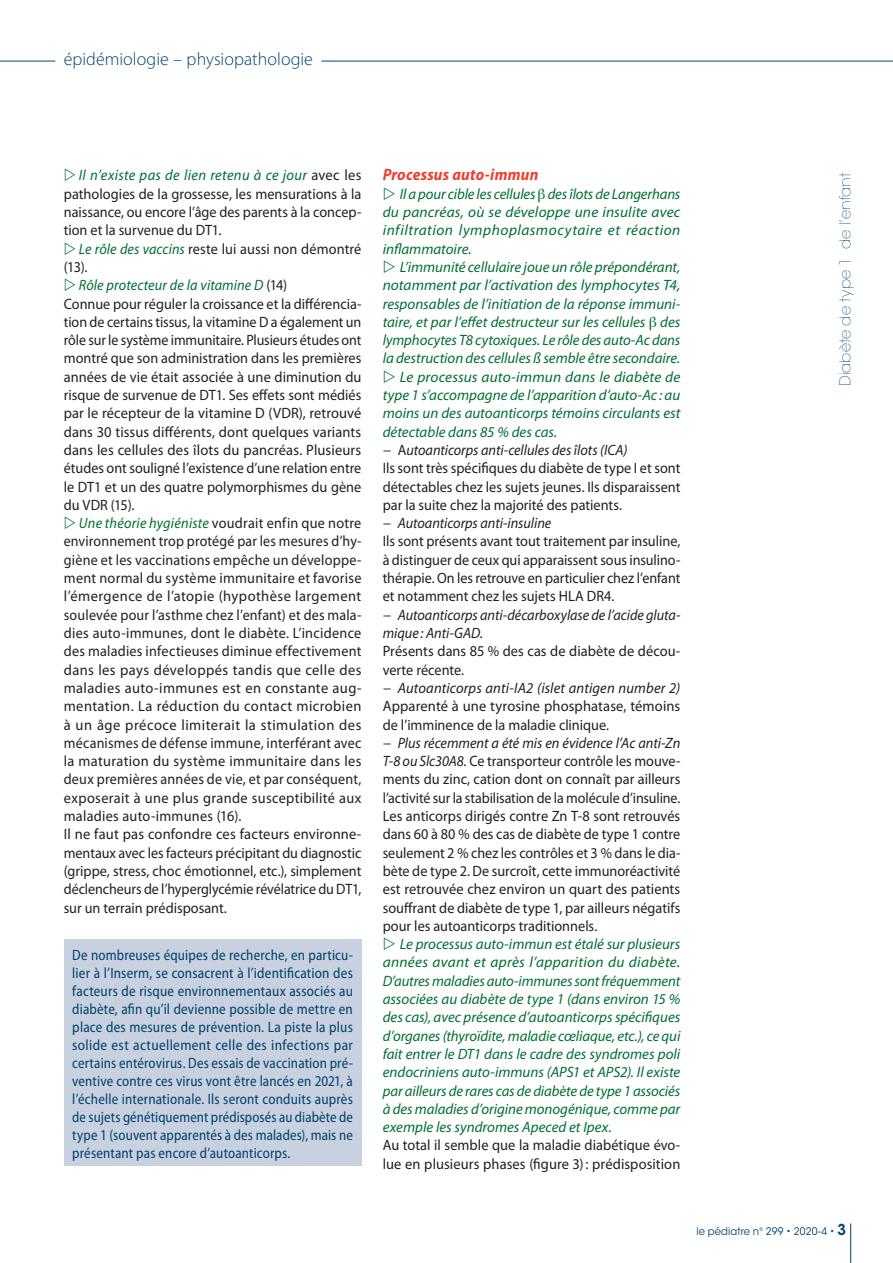
<style>
.page{position:relative;width:893px;height:1263px;background:#fff}
.page>*{position:absolute;margin:0;border:0;box-sizing:border-box;transform-origin:0 0}
.t1{font:300 18px "Myriad Pro";color:#004270}
.Texte_titre_2_rouge{font:italic 700 semi-condensed 16.5px "Myriad Pro";letter-spacing:.015em;color:#ef3e2e}
.Texte_courant_sans_e{font:15px/18.3px "Myriad Pro";color:#231f20;text-align:justify;scale:.95 1}
.t2{font:italic 15px/18.3px "Myriad Pro";color:#006f34;text-align:justify}
.Texte_encadré{font:semi-condensed 15px/18px "Myriad Pro";letter-spacing:.01em;color:#004270;text-align:justify;scale:.95 1}
.Texte_courant_sans_e-2{font:15px/18.3px "Myriad Pro";color:#231f20;text-align:justify}
.Texte_courant_sans_e-3{font:15px/18.3px "Myriad Pro";color:#231f20;scale:.96 1}
.t3{font:italic 15px/18.3px "Myriad Pro";color:#231f20;scale:.95 1}
.t4{font:italic 15px "Myriad Pro";color:#006f34;scale:.95 1}
.t5{font:200 15px "ITC Avant Garde Std";letter-spacing:.005em;color:#004270}
.t6{font:10.5px "ITC Avant Garde Std";letter-spacing:.015em;color:#004270;scale:.95 1}
.s1{font-style:italic;color:#006f34}
.s2{font-style:normal;color:#231f20}
.s3{font-style:normal}
.s4{font-style:italic}
.s5{font-weight:600;font-size:15px}
</style>
<div class="page">
<hr style="left:850px;top:1223px;width:1px;height:40px;background:#004270">
<hr style="left:0;top:61px;width:893px;height:1px;background:#004270">
<div style="left:55px;top:52px;width:266px;height:18px;background:#fff"></div>
<div style="left:64px;top:940px;width:297px;height:226px;background:#c9d1e0"></div>
<p class="t1" style="left:64px;top:48px;width:251px">épidémiologie – physiopathologie</p>
<p class="Texte_courant_sans_e-2" style="left:64px;top:166px;width:299px;text-indent:15px"><span class="s1">Il n’existe pas de lien retenu à ce jour</span> avec les pathologies de la grossesse, les mensurations à la naissance, ou encore l’âge des parents à la concep&shy;tion et la survenue du DT1.</p>
<p class="Texte_courant_sans_e" style="left:64px;top:239px;width:315px;text-indent:15px"><span class="s1">Le rôle des vaccins</span> reste lui aussi non démontré (13).</p>
<p class="t4" style="left:79px;top:276px;width:221px">Rôle protecteur de la vitamine D <span class="s2">(14)</span></p>
<p class="Texte_courant_sans_e" style="left:64px;top:294px;width:315px">Connue pour réguler la croissance et la différencia&shy;tion de certains tissus, la vitamine D a également un rôle sur le système immunitaire. Plusieurs études ont montré que son administration dans les premières années de vie était associée à une diminution du risque de survenue de DT1. Ses effets sont médiés par le récepteur de la vitamine D (VDR), retrouvé dans 30 tissus différents, dont quelques variants dans les cellules des îlots du pancréas. Plusieurs études ont souligné l’existence d’une relation entre le DT1 et un des quatre polymorphismes du gène du VDR (15).</p>
<p class="Texte_courant_sans_e" style="left:64px;top:514px;width:315px;text-indent:15px"><span class="s1">Une théorie hygiéniste</span> voudrait enfin que notre environnement trop protégé par les mesures d’hy&shy;giène et les vaccinations empêche un développe&shy;ment normal du système immunitaire et favorise l’émergence de l’atopie (hypothèse largement soulevée pour l’asthme chez l’enfant) et des mala&shy;dies auto-immunes, dont le diabète. L’incidence des maladies infectieuses diminue effectivement dans les pays développés tandis que celle des maladies auto-immunes est en constante aug&shy;mentation. La réduction du contact microbien à un âge précoce limiterait la stimulation des mécanismes de défense immune, interférant avec la maturation du système immunitaire dans les deux premières années de vie, et par conséquent, exposerait à une plus grande susceptibilité aux maladies auto-immunes (16).</p>
<p class="Texte_courant_sans_e-2" style="left:64px;top:825px;width:299px">Il ne faut pas confondre ces facteurs environne&shy;mentaux avec les facteurs précipitant du diagnostic (grippe, stress, choc émotionnel, etc.), simplement déclencheurs de l’hyperglycémie révélatrice du DT1, sur un terrain prédisposant.</p>
<p class="Texte_encadré" style="left:72px;top:946px;width:297px">De nombreuses équipes de recherche, en particu&shy;lier à l’Inserm, se consacrent à l’identification des facteurs de risque environnementaux associés au diabète, afin qu’il devienne possible de mettre en place des mesures de prévention. La piste la plus solide est actuellement celle des infections par certains entérovirus. Des essais de vaccination pré&shy;ventive contre ces virus vont être lancés en 2021, à l’échelle internationale. Ils seront conduits auprès de sujets génétiquement prédisposés au diabète de type 1 (souvent apparentés à des malades), mais ne présentant pas encore d’autoanticorps.</p>
<p class="Texte_titre_2_rouge" style="left:383px;top:166px;width:157px">Processus auto-immun</p>
<p class="t2" style="left:383px;top:184px;width:299px;text-indent:17px">Il a pour cible les cellules des îlots de Langerhans du pancréas, où se développe une insulite avec infiltration lymphoplasmocytaire et réaction inflammatoire.</p>
<p class="t2" style="left:383px;top:257px;width:299px;text-indent:17px">L’immunité cellulaire joue un rôle prépondérant, notamment par l’activation des lymphocytes T4, responsables de l’initiation de la réponse immuni&shy;taire, et par l’effet destructeur sur les cellules des lymphocytes T8 cytoxiques. Le rôle des auto-Ac dans la destruction des cellules ß semble être secondaire.</p>
<p class="t2" style="left:383px;top:367px;width:299px;text-indent:17px">Le processus auto-immun dans le diabète de type 1 s’accompagne de l’apparition d’auto-Ac : au moins un des autoanticorps témoins circulants est détectable dans 85 % des cas.</p>
<p class="t3" style="left:383px;top:440px;width:259px">− <span class="s3">A</span>utoanticorps anti-cellules des îlots (ICA)</p>
<p class="Texte_courant_sans_e" style="left:383px;top:459px;width:315px">Ils sont très spécifiques du diabète de type I et sont détectables chez les sujets jeunes. Ils disparaissent par la suite chez la majorité des patients.</p>
<p class="t3" style="left:383px;top:514px;width:179px">− Autoanticorps anti-insuline</p>
<p class="Texte_courant_sans_e" style="left:383px;top:532px;width:315px">Ils sont présents avant tout traitement par insuline, à distinguer de ceux qui apparaissent sous insulino&shy;thérapie. On les retrouve en particulier chez l’enfant et notamment chez les sujets HLA DR4.</p>
<p class="t3" style="left:383px;top:605px;width:315px">− Autoanticorps anti-décarboxylase de l’acide gluta&shy;mique : Anti-GAD.</p>
<p class="Texte_courant_sans_e-3" style="left:383px;top:642px;width:312px">Présents dans 85 % des cas de diabète de décou&shy;verte récente.</p>
<p class="Texte_courant_sans_e-2" style="left:383px;top:678px;width:299px"><span class="s4">− Autoanticorps anti-IA2 (islet antigen number 2)<br></span>Apparenté à une tyrosine phosphatase, témoins de l’imminence de la maladie clinique.</p>
<p class="Texte_courant_sans_e" style="left:383px;top:733px;width:315px"><span class="s4">− Plus récemment a été mis en évidence l’Ac anti-Zn T-8 ou Slc30A8.</span> Ce transporteur contrôle les mouve&shy;ments du zinc, cation dont on connaît par ailleurs l’activité sur la stabilisation de la molécule d’insuline.<br>Les anticorps dirigés contre Zn T-8 sont retrouvés dans 60 à 80 % des cas de diabète de type 1 contre seulement 2 % chez les contrôles et 3 % dans le dia&shy;bète de type 2. De surcroît, cette immunoréactivité est retrouvée chez environ un quart des patients souffrant de diabète de type 1, par ailleurs négatifs pour les autoanticorps traditionnels.</p>
<p class="t2" style="left:383px;top:935px;width:299px;text-indent:17px">Le processus auto-immun est étalé sur plusieurs années avant et après l’apparition du diabète.<br>D’autres maladies auto-immunes sont fréquemment associées au diabète de type 1 (dans environ 15 % des cas), avec présence d’autoanticorps spécifiques d’organes (thyroïdite, maladie cœliaque, etc.), ce qui fait entrer le DT1 dans le cadre des syndromes poli endocriniens auto-immuns (APS1 et APS2). Il existe par ailleurs de rares cas de diabète de type 1 associés à des maladies d’origine monogénique, comme par exemple les syndromes Apeced et Ipex.</p>
<p class="Texte_courant_sans_e-3" style="left:383px;top:1136px;width:312px">Au total il semble que la maladie diabétique évo&shy;lue en plusieurs phases (figure 3): prédisposition</p>
<p class="t5" style="left:836px;top:386px;width:215px;rotate:-90deg">Diabète de type 1 de l’enfant</p>
<p class="t6" style="left:696px;top:1224px;width:159px">le pédiatre n° 299 • 2020-4 • <span class="s5">3</span></p>
</div>
